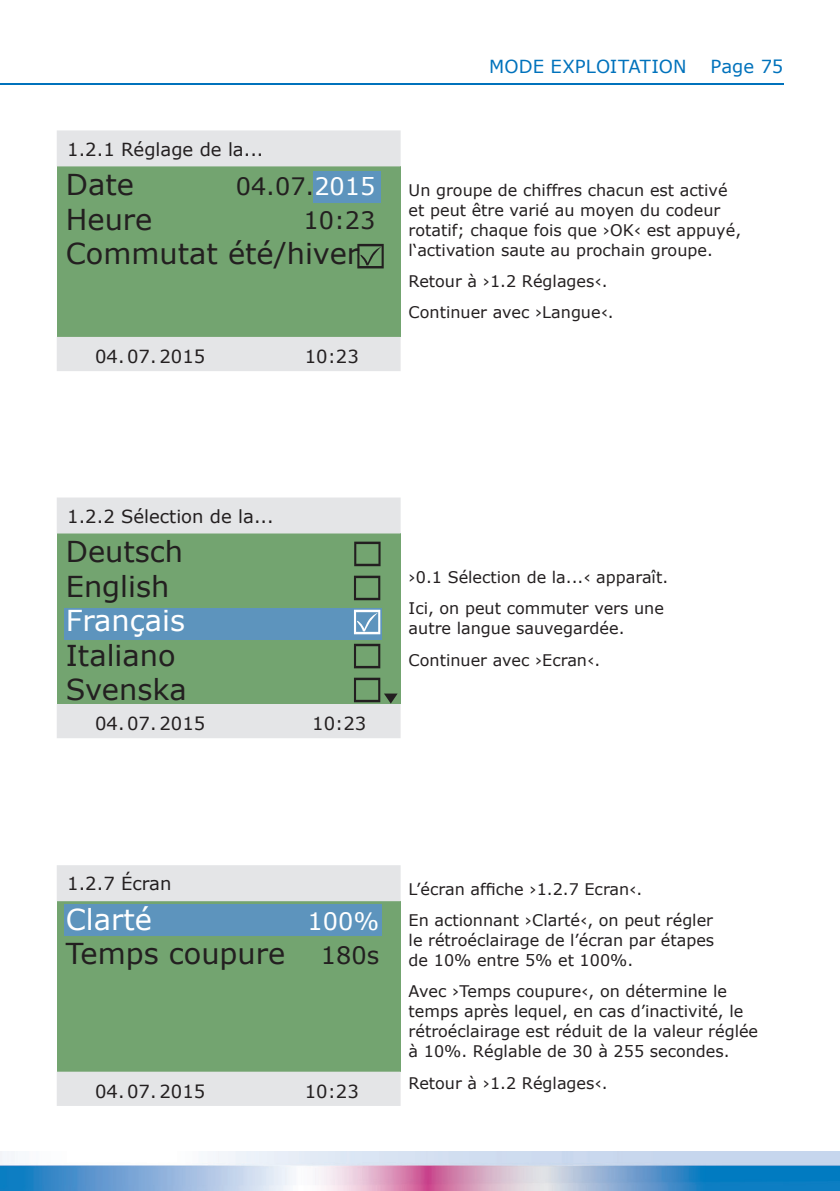
<style>
.page{position:relative;width:840px;height:1191px;background:#fff}
.page>*{position:absolute;margin:0;border:0;box-sizing:border-box;transform-origin:0 0}
.t1{font:28.8px/34.6px "Verdana";color:#231f20}
.t2{font:28.8px "Verdana";color:#fff}
.t3{font:24px/34.6px "Verdana";color:#231f20;text-align:right}
.t4{font:24px "Verdana";color:#fff}
.t5{font:18px "Verdana";color:#231f20}
.t6{font:18px "Verdana";letter-spacing:.005em;color:#0072bc}
.t7{font:16px/20px "Verdana";color:#231f20}
.s1{color:#fff}
</style>
<div class="page">
<hr style="left:0;top:84px;width:782px;height:1px;background:#0072bc">
<img style="left:0;top:1151px;width:839px;height:40px">
<svg style="left:57px;top:130px;width:343px;height:241px;background:#93b695"></svg>
<svg style="left:357px;top:244px;width:26px;height:24px"></svg>
<svg style="left:57px;top:497px;width:343px;height:241px;background:#92b59d"></svg>
<svg style="left:354px;top:575px;width:26px;height:25px"></svg>
<svg style="left:354px;top:541px;width:26px;height:25px"></svg>
<svg style="left:354px;top:644px;width:26px;height:24px"></svg>
<svg style="left:354px;top:610px;width:26px;height:24px"></svg>
<svg style="left:354px;top:677px;width:43px;height:26px"></svg>
<svg style="left:57px;top:865px;width:343px;height:241px;background:#91b59c"></svg>
<p class="t5" style="left:67px;top:137px;width:197px">1.2.1 Réglage de la...</p>
<h1 class="t1" style="left:66px;top:167px;width:295px">Date<br>Heure<br>Commutat été/hiver</h1>
<h2 class="t3" style="left:236px;top:168px;width:141px">04.07.<span class="s1">2015<br></span>10:23</h2>
<p class="t5" style="left:95px;top:344px;width:112px">04. 07. 2015</p>
<p class="t5" style="left:305px;top:344px;width:55px">10:23</p>
<p class="t6" style="left:489px;top:54px;width:199px">MODE EXPLOITATION</p>
<p class="t6" style="left:710px;top:54px;width:74px">Page 75</p>
<p class="t7" style="left:408px;top:179px;width:334px">Un groupe de chiffres chacun est activé et peut être varié au moyen du codeur rotatif; chaque fois que ›OK‹ est appuyé, l‘activation saute au prochain groupe.</p>
<p class="t7" style="left:408px;top:265px;width:206px;line-height:31.4px">Retour à ›1.2 Réglages‹.<br>Continuer avec ›Langue‹.</p>
<p class="t5" style="left:67px;top:503px;width:208px">1.2.2 Sélection de la...</p>
<h1 class="t1" style="left:66px;top:534px;width:119px">Deutsch<br>English</h1>
<h1 class="t2" style="left:66px;top:601px;width:121px">Français</h1>
<h1 class="t1" style="left:66px;top:638px;width:122px">Italiano<br>Svenska</h1>
<p class="t5" style="left:95px;top:711px;width:112px">04. 07. 2015</p>
<p class="t5" style="left:312px;top:711px;width:55px">10:23</p>
<p class="t7" style="left:408px;top:561px;width:261px;line-height:31.4px">›0.1 Sélection de la...‹ apparaît.<br>Ici, on peut commuter vers une</p>
<p class="t7" style="left:408px;top:612px;width:217px;line-height:31.4px">autre langue sauvegardée.<br>Continuer avec ›Ecran‹.</p>
<p class="t5" style="left:67px;top:871px;width:106px">1.2.7 Écran</p>
<h1 class="t2" style="left:66px;top:899px;width:88px">Clarté</h1>
<h1 class="t1" style="left:66px;top:936px;width:221px">Temps coupure</h1>
<h2 class="t4" style="left:307px;top:904px;width:73px">100%</h2>
<h2 class="t3" style="left:321px;top:938px;width:60px">180s</h2>
<p class="t5" style="left:95px;top:1078px;width:112px">04. 07. 2015</p>
<p class="t5" style="left:305px;top:1078px;width:55px">10:23</p>
<p class="t7" style="left:408px;top:873px;width:306px;line-height:31.4px">L’écran affiche ›1.2.7 Ecran‹.<br>En actionnant ›Clarté‹, on peut régler</p>
<p class="t7" style="left:408px;top:930px;width:307px">le rétroéclairage de l’écran par étapes de 10% entre 5% et 100%.</p>
<p class="t7" style="left:408px;top:981px;width:351px">Avec ›Temps coupure‹, on détermine le temps après lequel, en cas d’inactivité, le rétroéclairage est réduit de la valeur réglée à 10%. Réglable de 30 à 255 secondes.</p>
<p class="t7" style="left:408px;top:1072px;width:200px">Retour à ›1.2 Réglages‹.</p>
</div>
